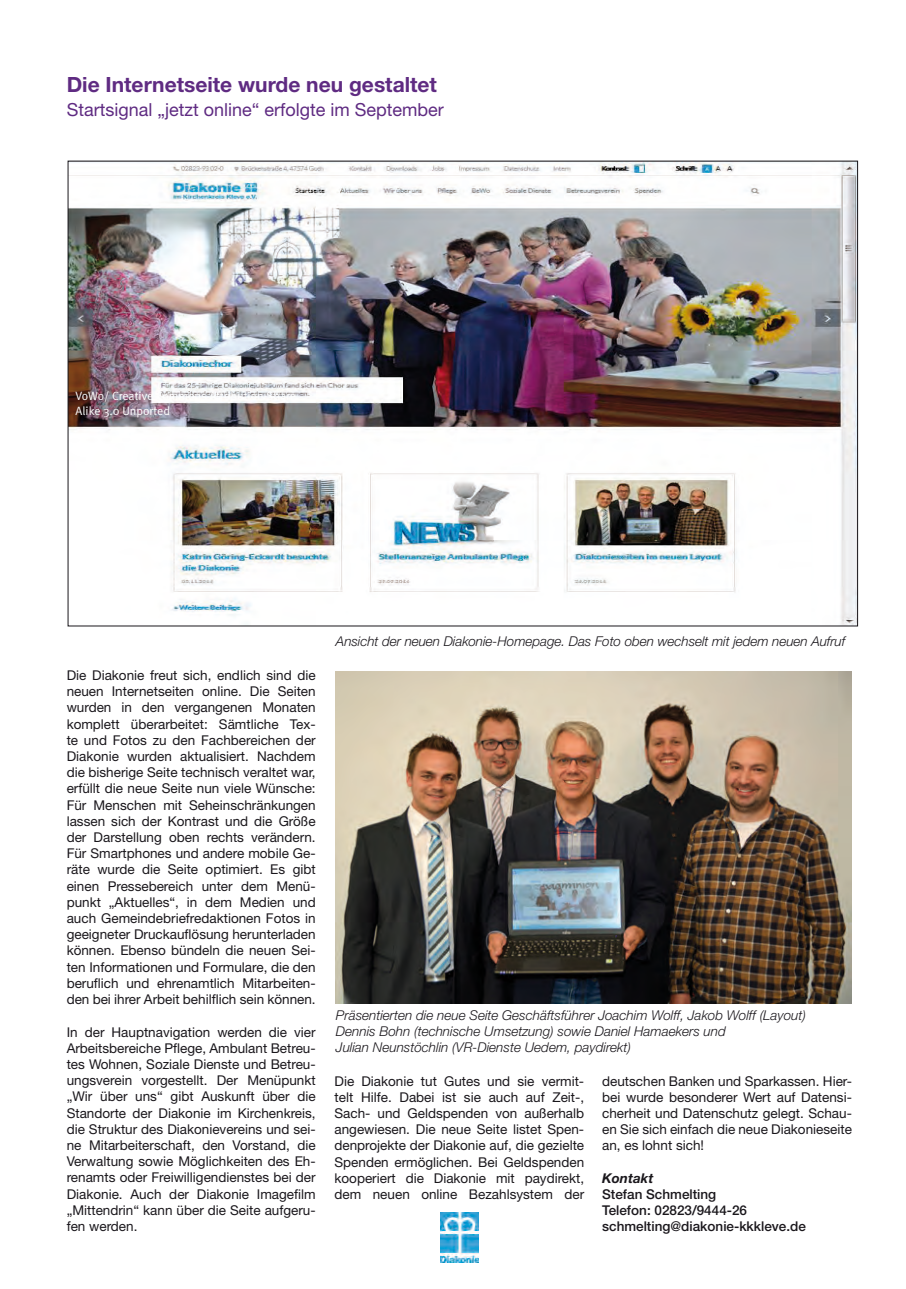
<style>
.page{position:relative;width:906px;height:1289px;background:#fff}
.page>*{position:absolute;margin:0;border:0;box-sizing:border-box;transform-origin:0 0}
.Headline-Artikel{font:700 21px "Helvetica Neue LT Std";color:#5f2b82}
.Headline-Artikel-2{font:18px "Helvetica Neue LT Std";color:#5f2b82}
.t1{font:13.5px/16.2px "Helvetica Neue LT Std";color:#1a171c;text-align:justify}
.t2{font:italic 300 13.5px/16.2px "Helvetica Neue LT Std";color:#1a171c}
.t3{font:500 13.5px/16.2px "Helvetica Neue LT Std";color:#1a171c}
.t4{font:12px/14.4px "Meta Normal";color:#fff}
.s1{font-weight:700;font-style:italic}
</style>
<div class="page">
<img style="left:440px;top:1212px;width:38px;height:49px">
<img style="left:70px;top:163px;width:785px;height:461px">
<img style="left:336px;top:671px;width:516px;height:332px">
<p class="Headline-Artikel" style="left:67px;top:72px;width:372px">Die Internetseite wurde neu gestaltet</p>
<p class="Headline-Artikel-2" style="left:67px;top:99px;width:379px">Startsignal „jetzt online“ erfolgte im September</p>
<p class="t4" style="left:76px;top:389px;width:222px">VoWo/ Creative Commons Attribution-Share<br>Alike 3.0 Unported</p>
<p class="t1" style="left:67px;top:667px;width:250px">Die Diakonie freut sich, endlich sind die neuen Internetseiten online. Die Seiten wurden in den vergangenen Monaten komplett überarbeitet: Sämtliche Tex&shy;te und Fotos zu den Fachbereichen der Diakonie wurden aktualisiert. Nachdem die bisherige Seite technisch veraltet war, erfüllt die neue Seite nun viele Wünsche:<br>Für Menschen mit Seheinschränkungen lassen sich der Kontrast und die Größe der Darstellung oben rechts verändern.<br>Für Smartphones und andere mobile Ge&shy;räte wurde die Seite optimiert. Es gibt einen Pressebereich unter dem Menü&shy;punkt „Aktuelles“, in dem Medien und auch Gemeindebriefredaktionen Fotos in geeigneter Druckauflösung herunterladen können. Ebenso bündeln die neuen Sei&shy;ten Informationen und Formulare, die den beruflich und ehrenamtlich Mitarbeiten&shy;den bei ihrer Arbeit behilflich sein können.</p>
<p class="t1" style="left:67px;top:1023px;width:250px">In der Hauptnavigation werden die vier Arbeitsbereiche Pflege, Ambulant Betreu&shy;tes Wohnen, Soziale Dienste und Betreu&shy;ungsverein vorgestellt. Der Menüpunkt „Wir über uns“ gibt Auskunft über die Standorte der Diakonie im Kirchenkreis, die Struktur des Diakonievereins und sei&shy;ne Mitarbeiterschaft, den Vorstand, die Verwaltung sowie Möglichkeiten des Eh&shy;renamts oder Freiwilligendienstes bei der Diakonie. Auch der Diakonie Imagefilm „Mittendrin“ kann über die Seite aufgeru&shy;fen werden.</p>
<p class="t2" style="left:336px;top:633px;width:511px">Ansicht der neuen Diakonie-Homepage. Das Foto oben wechselt mit jedem neuen Aufruf</p>
<p class="t2" style="left:336px;top:1006px;width:471px">Präsentierten die neue Seite Geschäftsführer Joachim Wolff, Jakob Wolff (Layout)<br>Dennis Bohn (technische Umsetzung) sowie Daniel Hamaekers und<br>Julian Neunstöchlin (VR-Dienste Uedem, paydirekt)</p>
<p class="t1" style="left:334px;top:1072px;width:251px">Die Diakonie tut Gutes und sie vermit&shy;telt Hilfe. Dabei ist sie auch auf Zeit-, Sach- und Geldspenden von außerhalb angewiesen. Die neue Seite listet Spen&shy;denprojekte der Diakonie auf, die gezielte Spenden ermöglichen. Bei Geldspenden kooperiert die Diakonie mit paydirekt, dem neuen online Bezahlsystem der</p>
<p class="t1" style="left:602px;top:1072px;width:251px">deutschen Banken und Sparkassen. Hier&shy;bei wurde besonderer Wert auf Datensi&shy;cherheit und Datenschutz gelegt. Schau&shy;en Sie sich einfach die neue Diakonieseite an, es lohnt sich!</p>
<p class="t3" style="left:602px;top:1169px;width:116px"><span class="s1">Kontakt<br></span>Stefan Schmelting</p>
<p class="t3" style="left:602px;top:1202px;width:146px">Telefon: 02823/9444-26</p>
<p class="t3" style="left:602px;top:1218px;width:205px">schmelting@diakonie-kkkleve.de</p>
</div>
